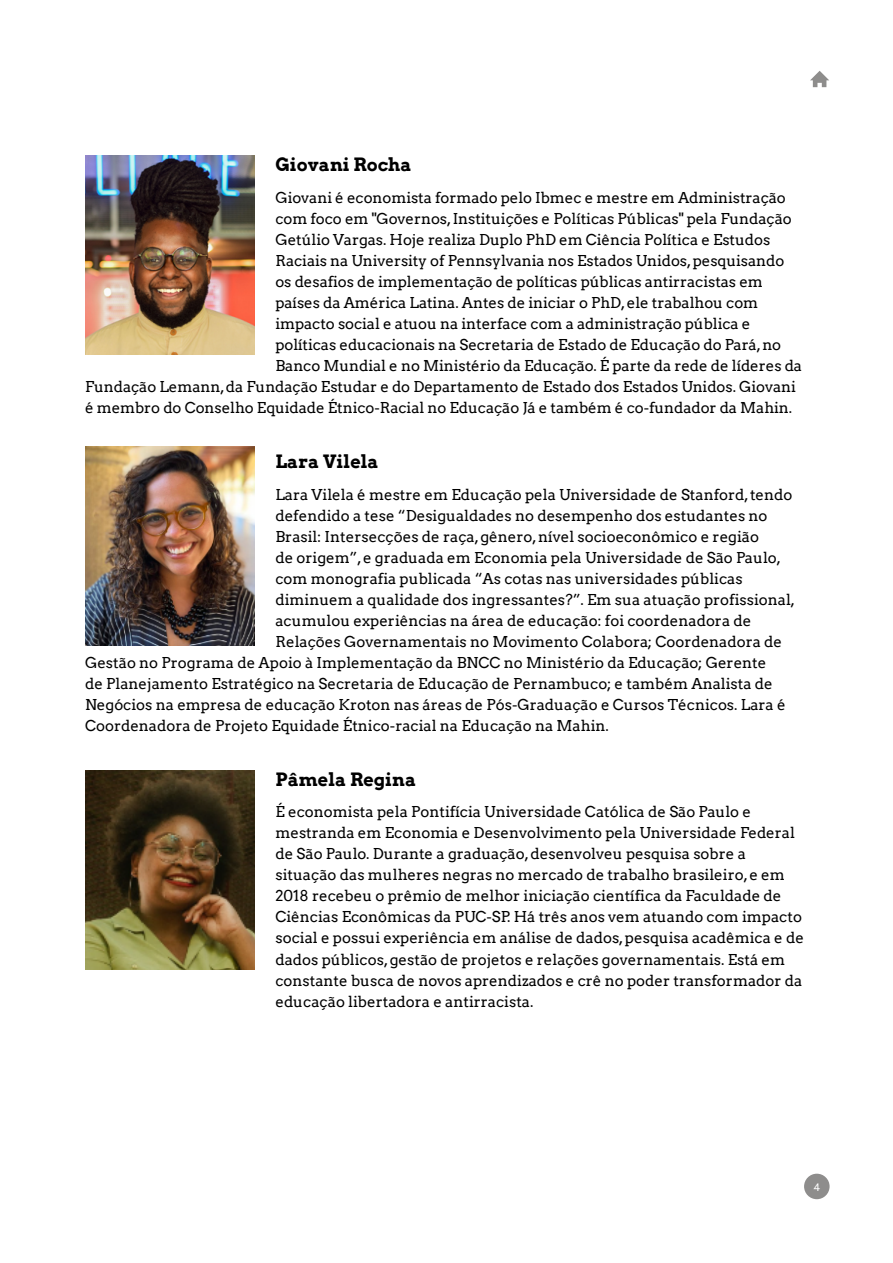
<style>
.page{position:relative;width:893px;height:1263px;background:#fff}
.page>*{position:absolute;margin:0;border:0;box-sizing:border-box;transform-origin:0 0}
.Parágrafo{font:700 18px "Arvo";color:#000}
.Parágrafo-2{font:15px/21px "Arvo";color:#000}
.t1{font:10.5px "Azo Sans";color:#fff}
</style>
<div class="page">
<div style="left:804px;top:1174px;width:26px;height:25px;background:#8e8d8c;border-radius:50%"></div>
<svg style="left:810px;top:71px;width:19px;height:16px"></svg>
<img style="left:85px;top:155px;width:169px;height:200px">
<img style="left:85px;top:446px;width:169px;height:199px">
<img style="left:85px;top:770px;width:169px;height:199px">
<p class="Parágrafo" style="left:275px;top:154px;width:138px">Giovani Rocha</p>
<p class="Parágrafo-2" style="left:275px;top:187px;width:512px">Giovani é economista formado pelo Ibmec e mestre em Administração</p>
<p class="Parágrafo-2" style="left:275px;top:208px;width:518px">com foco em "Governos, Instituições e Políticas Públicas" pela Fundação</p>
<p class="Parágrafo-2" style="left:275px;top:229px;width:496px">Getúlio Vargas. Hoje realiza Duplo PhD em Ciência Política e Estudos</p>
<p class="Parágrafo-2" style="left:275px;top:250px;width:510px">Raciais na University of Pennsylvania nos Estados Unidos, pesquisando</p>
<p class="Parágrafo-2" style="left:275px;top:271px;width:489px">os desafios de implementação de políticas públicas antirracistas em</p>
<p class="Parágrafo-2" style="left:275px;top:292px;width:484px">países da América Latina. Antes de iniciar o PhD, ele trabalhou com</p>
<p class="Parágrafo-2" style="left:275px;top:313px;width:477px">impacto social e atuou na interface com a administração pública e</p>
<p class="Parágrafo-2" style="left:275px;top:334px;width:507px">políticas educacionais na Secretaria de Estado de Educação do Pará, no</p>
<p class="Parágrafo-2" style="left:275px;top:355px;width:528px">Banco Mundial e no Ministério da Educação. É parte da rede de líderes da</p>
<p class="Parágrafo-2" style="left:85px;top:376px;width:712px">Fundação Lemann, da Fundação Estudar e do Departamento de Estado dos Estados Unidos. Giovani</p>
<p class="Parágrafo-2" style="left:85px;top:397px;width:709px">é membro do Conselho Equidade Étnico-Racial no Educação Já e também é co-fundador da Mahin.</p>
<p class="Parágrafo" style="left:275px;top:450px;width:105px">Lara Vilela</p>
<p class="Parágrafo-2" style="left:275px;top:484px;width:519px">Lara Vilela é mestre em Educação pela Universidade de Stanford, tendo</p>
<p class="Parágrafo-2" style="left:275px;top:505px;width:494px">defendido a tese “Desigualdades no desempenho dos estudantes no</p>
<p class="Parágrafo-2" style="left:275px;top:526px;width:485px">Brasil: Intersecções de raça, gênero, nível socioeconômico e região</p>
<p class="Parágrafo-2" style="left:275px;top:547px;width:507px">de origem”, e graduada em Economia pela Universidade de São Paulo,</p>
<p class="Parágrafo-2" style="left:275px;top:568px;width:469px">com monografia publicada “As cotas nas universidades públicas</p>
<p class="Parágrafo-2" style="left:275px;top:589px;width:521px">diminuem a qualidade dos ingressantes?”. Em sua atuação profissional,</p>
<p class="Parágrafo-2" style="left:275px;top:610px;width:477px">acumulou experiências na área de educação: foi coordenadora de</p>
<p class="Parágrafo-2" style="left:275px;top:631px;width:508px">Relações Governamentais no Movimento Colabora; Coordenadora de</p>
<p class="Parágrafo-2" style="left:85px;top:652px;width:683px">Gestão no Programa de Apoio à Implementação da BNCC no Ministério da Educação; Gerente</p>
<p class="Parágrafo-2" style="left:85px;top:673px;width:689px">de Planejamento Estratégico na Secretaria de Educação de Pernambuco; e também Analista de</p>
<p class="Parágrafo-2" style="left:85px;top:694px;width:702px">Negócios na empresa de educação Kroton nas áreas de Pós-Graduação e Cursos Técnicos. Lara é</p>
<p class="Parágrafo-2" style="left:85px;top:715px;width:525px">Coordenadora de Projeto Equidade Étnico-racial na Educação na Mahin.</p>
<p class="Parágrafo" style="left:275px;top:768px;width:142px">Pâmela Regina</p>
<p class="Parágrafo-2" style="left:275px;top:802px;width:530px">É economista pela Pontifícia Universidade Católica de São Paulo e mestranda em Economia e Desenvolvimento pela Universidade Federal de São Paulo. Durante a graduação, desenvolveu pesquisa sobre a situação das mulheres negras no mercado de trabalho brasileiro, e em 2018 recebeu o prêmio de melhor iniciação científica da Faculdade de Ciências Econômicas da PUC-SP. Há três anos vem atuando com impacto social e possui experiência em análise de dados, pesquisa acadêmica e de dados públicos, gestão de projetos e relações governamentais. Está em constante busca de novos aprendizados e crê no poder transformador da educação libertadora e antirracista.</p>
<p class="t1" style="left:813px;top:1180px;width:8px">4</p>
</div>
